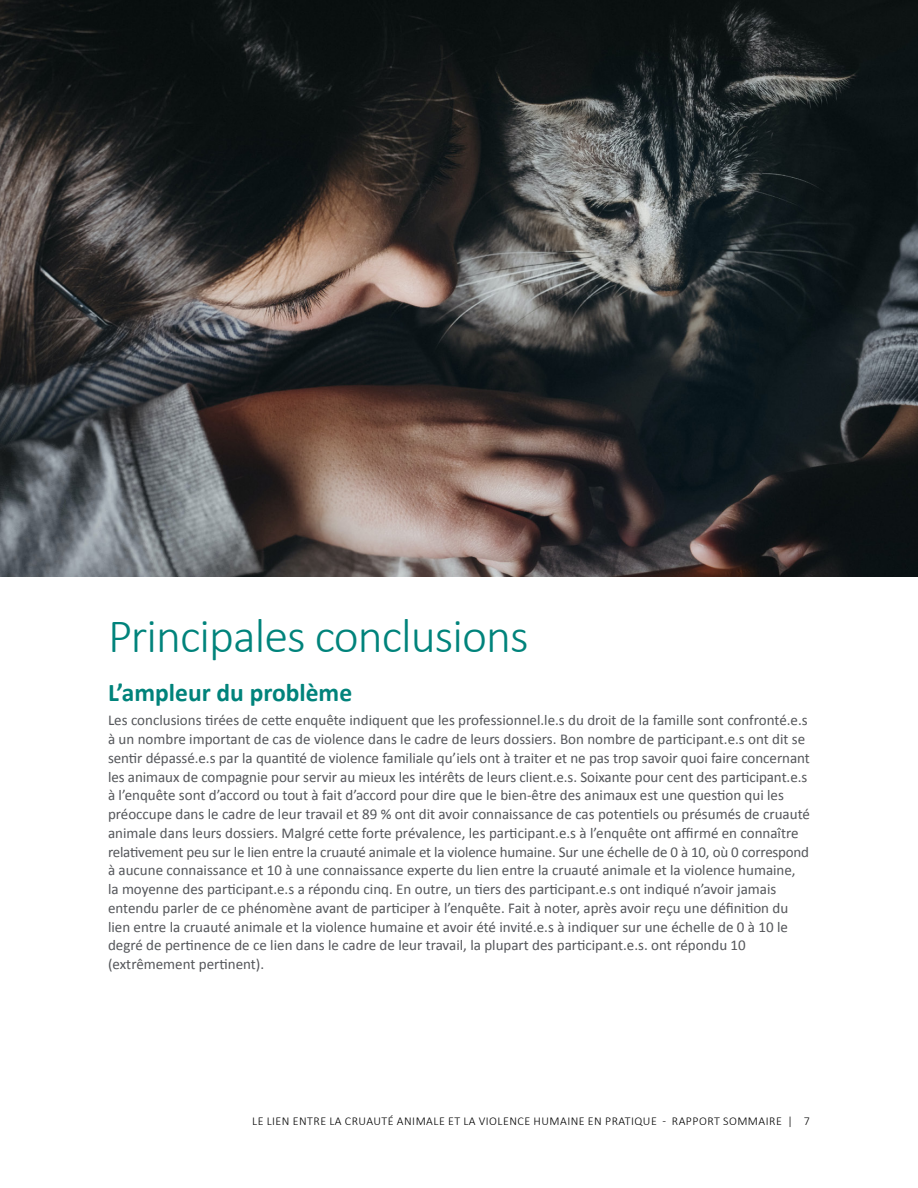
<style>
.page{position:relative;width:918px;height:1188px;background:#fff}
.page>*{position:absolute;margin:0;border:0;box-sizing:border-box;transform-origin:0 0}
.t1{font:300 48px "Calibri";letter-spacing:-.02em;color:#00837b}
.t2{font:700 25.5px "Calibri";color:#00837b}
.t3{font:15px/18.8px "Calibri";color:#54565a}
.t4{font:300 12px "Calibri";letter-spacing:.04em;color:#000}
</style>
<div class="page">
<img style="left:0;top:0;width:918px;height:576px">
<h1 class="t1" style="left:108px;top:606px;width:422px">Principales conclusions</h1>
<h2 class="t2" style="left:108px;top:677px;width:246px">L’ampleur du problème</h2>
<p class="t3" style="left:108px;top:710px;width:704px">Les conclusions tirées de cette enquête indiquent que les professionnel.le.s du droit de la famille sont confronté.e.s à un nombre important de cas de violence dans le cadre de leurs dossiers. Bon nombre de participant.e.s ont dit se sentir dépassé.e.s par la quantité de violence familiale qu’iels ont à traiter et ne pas trop savoir quoi faire concernant les animaux de compagnie pour servir au mieux les intérêts de leurs client.e.s. Soixante pour cent des participant.e.s à l’enquête sont d’accord ou tout à fait d’accord pour dire que le bien-être des animaux est une question qui les préoccupe dans le cadre de leur travail et 89 % ont dit avoir connaissance de cas potentiels ou présumés de cruauté animale dans leurs dossiers. Malgré cette forte prévalence, les participant.e.s à l’enquête ont affirmé en connaître relativement peu sur le lien entre la cruauté animale et la violence humaine. Sur une échelle de 0 à 10, où 0 correspond à aucune connaissance et 10 à une connaissance experte du lien entre la cruauté animale et la violence humaine, la moyenne des participant.e.s a répondu cinq. En outre, un tiers des participant.e.s ont indiqué n’avoir jamais entendu parler de ce phénomène avant de participer à l’enquête. Fait à noter, après avoir reçu une définition du lien entre la cruauté animale et la violence humaine et avoir été invité.e.s à indiquer sur une échelle de 0 à 10 le degré de pertinence de ce lien dans le cadre de leur travail, la plupart des participant.e.s. ont répondu 10 (extrêmement pertinent).</p>
<p class="t4" style="left:252px;top:1114px;width:559px">LE LIEN ENTRE LA CRUAUTÉ ANIMALE ET LA VIOLENCE HUMAINE EN PRATIQUE - RAPPORT SOMMAIRE | 7</p>
</div>
